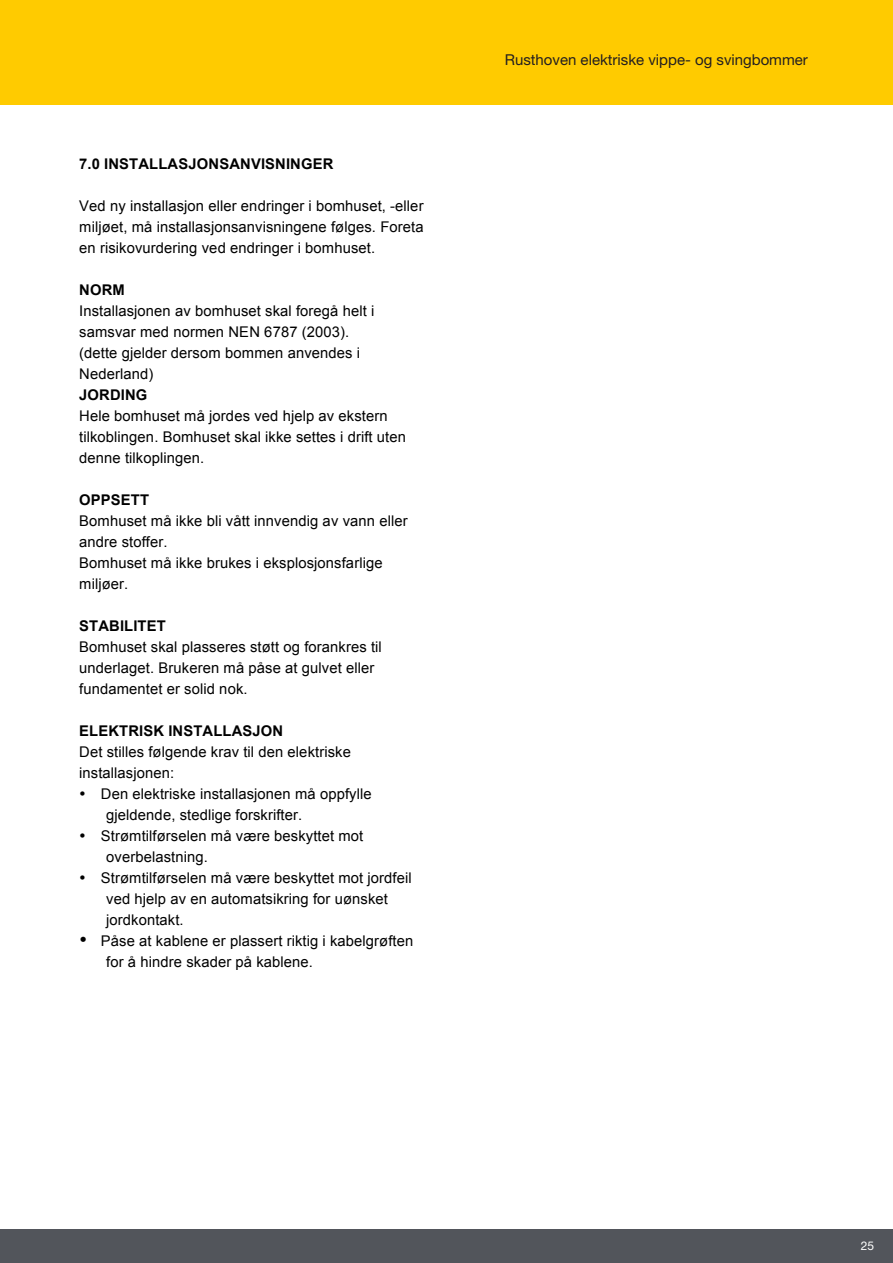
<style>
.page{position:relative;width:893px;height:1263px;background:#fff}
.page>*{position:absolute;margin:0;border:0;box-sizing:border-box;transform-origin:0 0}
.t1{font:15px "Helvetica Neue LT Std";color:#231f20}
.t2{font:14.7px/21px "Arial";letter-spacing:.01em;color:#000}
.t3{font:700 14.7px "Arial";letter-spacing:.01em;color:#000}
.t4{font:12px "Helvetica Neue LT Std";color:#fff}
</style>
<div class="page">
<div style="left:0;top:1229px;width:893px;height:34px;background:#52555b"></div>
<div style="left:0;top:0;width:893px;height:104px;background:#ffcb00"></div>
<p class="t3" style="left:79px;top:154px;width:256px">7.0 INSTALLASJONSANVISNINGER</p>
<p class="t2" style="left:79px;top:195px;width:346px;text-align:justify">Ved ny installasjon eller endringer i bomhuset, -eller miljøet, må installasjonsanvisningene følges. Foreta en risikovurdering ved endringer i bomhuset.</p>
<p class="t3" style="left:79px;top:280px;width:47px">NORM</p>
<p class="t2" style="left:79px;top:300px;width:297px">Installasjonen av bomhuset skal foregå helt i samsvar med normen NEN 6787 (2003). (dette gjelder dersom bommen anvendes i Nederland)</p>
<p class="t3" style="left:79px;top:385px;width:70px">JORDING</p>
<p class="t2" style="left:79px;top:405px;width:328px">Hele bomhuset må jordes ved hjelp av ekstern tilkoblingen. Bomhuset skal ikke settes i drift uten denne tilkoplingen.</p>
<p class="t3" style="left:79px;top:490px;width:71px">OPPSETT</p>
<p class="t2" style="left:79px;top:510px;width:330px">Bomhuset må ikke bli vått innvendig av vann eller andre stoffer.<br>Bomhuset må ikke brukes i eksplosjonsfarlige miljøer.</p>
<p class="t3" style="left:79px;top:616px;width:88px">STABILITET</p>
<p class="t2" style="left:79px;top:636px;width:304px">Bomhuset skal plasseres støtt og forankres til underlaget. Brukeren må påse at gulvet eller fundamentet er solid nok.</p>
<p class="t3" style="left:79px;top:721px;width:205px">ELEKTRISK INSTALLASJON</p>
<p class="t2" style="left:79px;top:742px;width:273px">Det stilles følgende krav til den elektriske installasjonen:</p>
<p class="t2" style="left:106px;top:783px;width:267px;text-indent:-27px">• Den elektriske installasjonen må oppfylle gjeldende, stedlige forskrifter.</p>
<p class="t2" style="left:106px;top:826px;width:259px;text-indent:-27px">• Strømtilførselen må være beskyttet mot overbelastning.</p>
<p class="t2" style="left:106px;top:868px;width:307px;text-indent:-27px">• Strømtilførselen må være beskyttet mot jordfeil ved hjelp av en automatsikring for uønsket jordkontakt.</p>
<p class="t2" style="left:106px;top:931px;width:309px;text-indent:-27px">• Påse at kablene er plassert riktig i kabelgrøften for å hindre skader på kablene.</p>
<p class="t1" style="left:505px;top:50px;width:305px">Rusthoven elektriske vippe- og svingbommer</p>
<p class="t4" style="left:861px;top:1238px;width:15px">25</p>
</div>
